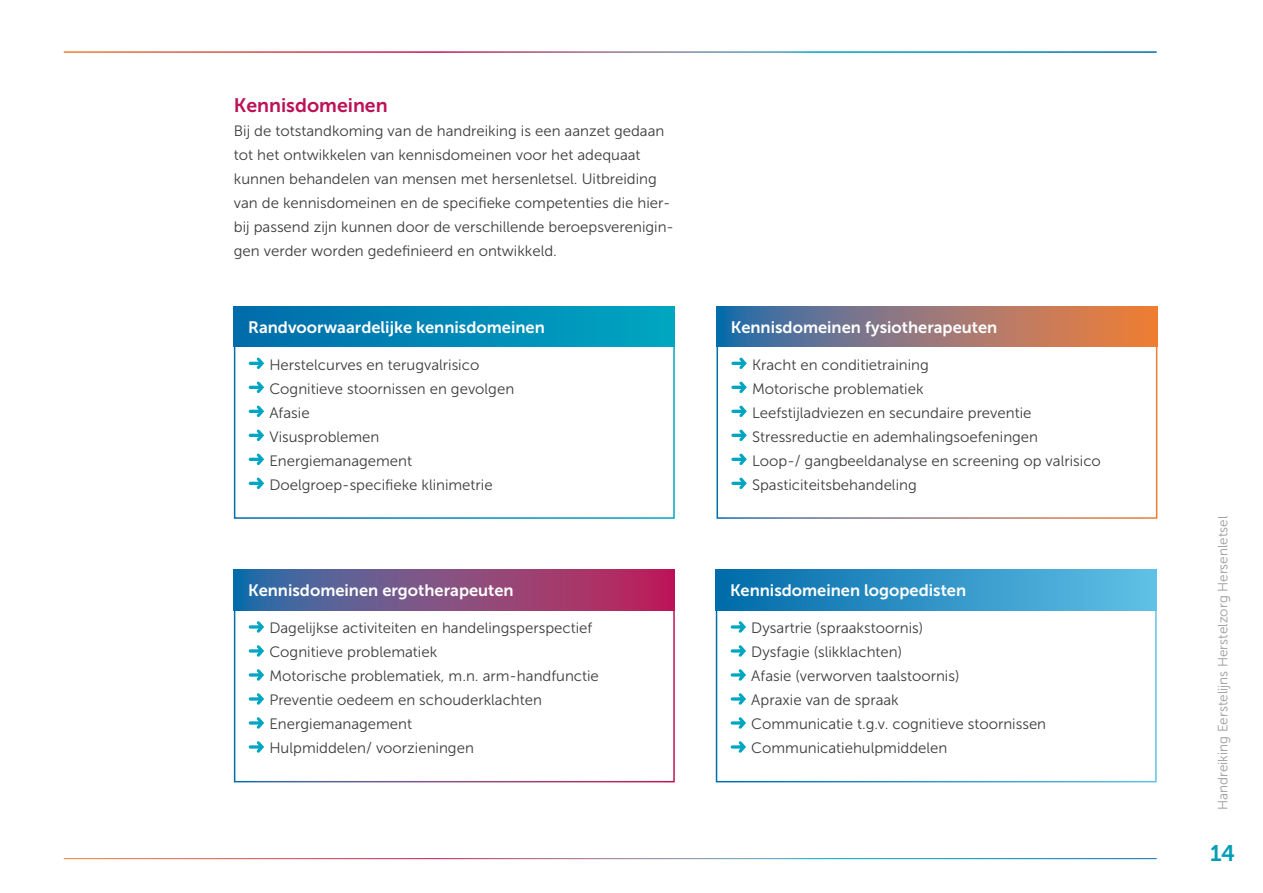
<style>
.page{position:relative;width:1263px;height:893px;background:#fff}
.page>*{position:absolute;margin:0;border:0;box-sizing:border-box;transform-origin:0 0}
.t1{font:22.5px "Museo Sans 700";color:#009eb5}
.t2{font:19.5px "Museo Sans 700";color:#bc1158}
.t3{font:16.5px "Museo Sans 700";color:#fff}
.t4{font:15px/24px "Museo Sans 300";color:#3c3c3b}
.t5{font:13.5px "Museo Sans 300";color:#9d9d9c}
.s1{color:#fff}
</style>
<div class="page">
<svg style="left:237px;top:573px;width:435px;height:37px;background:#7e4c80"></svg>
<div style="left:234px;top:570px;width:441px;height:212px;border:2px solid #fff"></div>
<div style="left:234px;top:306px;width:441px;height:41px;background:linear-gradient(to right,#006caa,#00a6c2)"></div>
<div style="left:234px;top:306px;width:441px;height:213px;border:2px solid #fff"></div>
<div style="left:716px;top:570px;width:441px;height:40px;background:linear-gradient(to right,#026aa9,#61c1e6)"></div>
<div style="left:716px;top:570px;width:441px;height:212px;border:2px solid #fff"></div>
<svg style="left:719px;top:309px;width:435px;height:38px;background:#957775"></svg>
<div style="left:716px;top:306px;width:441px;height:213px;border:2px solid #fff"></div>
<h2 class="t2" style="left:234px;top:94px;width:155px">Kennisdomeinen</h2>
<p class="t4" style="left:234px;top:119px;width:442px">Bij de totstandkoming van de handreiking is een aanzet gedaan tot het ontwikkelen van kennisdomeinen voor het adequaat kunnen behandelen van mensen met hersenletsel. Uitbreiding van de kennisdomeinen en de specifieke competenties die hier&shy;bij passend zijn kunnen door de verschillende beroepsverenigin&shy;gen verder worden gedefinieerd en ontwikkeld.</p>
<p class="t3" style="left:248px;top:318px;width:298px">Randvoorwaardelijke kennisdomeinen</p>
<p class="t4" style="left:248px;top:352px;width:268px"><span class="s1">➜</span> Herstelcurves en terugvalrisico<br><span class="s1">➜</span> Cognitieve stoornissen en gevolgen <span class="s1">➜</span> Afasie<br><span class="s1">➜</span> Visusproblemen<br><span class="s1">➜</span> Energiemanagement<br><span class="s1">➜</span> Doelgroep-specifieke klinimetrie</p>
<p class="t3" style="left:248px;top:582px;width:267px">Kennisdomeinen ergotherapeuten</p>
<p class="t4" style="left:248px;top:616px;width:352px"><span class="s1">➜</span> Dagelijkse activiteiten en handelingsperspectief <span class="s1">➜</span> Cognitieve problematiek<br><span class="s1">➜</span> Motorische problematiek, m.n. arm-handfunctie <span class="s1">➜</span> Preventie oedeem en schouderklachten<br><span class="s1">➜</span> Energiemanagement<br><span class="s1">➜</span> Hulpmiddelen/ voorzieningen</p>
<p class="t3" style="left:731px;top:318px;width:268px">Kennisdomeinen fysiotherapeuten</p>
<p class="t4" style="left:731px;top:352px;width:372px"><span class="s1">➜</span> Kracht en conditietraining<br><span class="s1">➜</span> Motorische problematiek<br><span class="s1">➜</span> Leefstijladviezen en secundaire preventie<br><span class="s1">➜</span> Stressreductie en ademhalingsoefeningen<br><span class="s1">➜</span> Loop-/ gangbeeldanalyse en screening op valrisico <span class="s1">➜</span> Spasticiteitsbehandeling</p>
<p class="t3" style="left:730px;top:582px;width:238px">Kennisdomeinen logopedisten</p>
<p class="t4" style="left:730px;top:616px;width:318px"><span class="s1">➜</span> Dysartrie (spraakstoornis)<br><span class="s1">➜</span> Dysfagie (slikklachten)<br><span class="s1">➜</span> Afasie (verworven taalstoornis)<br><span class="s1">➜</span> Apraxie van de spraak<br><span class="s1">➜</span> Communicatie t.g.v. cognitieve stoornissen <span class="s1">➜</span> Communicatiehulpmiddelen</p>
<p class="t5" style="left:1215px;top:810px;width:296px;rotate:-90deg">Handreiking Eerstelijns Herstelzorg Hersenletsel</p>
<h1 class="t1" style="left:1210px;top:841px;width:27px">14</h1>
</div>
